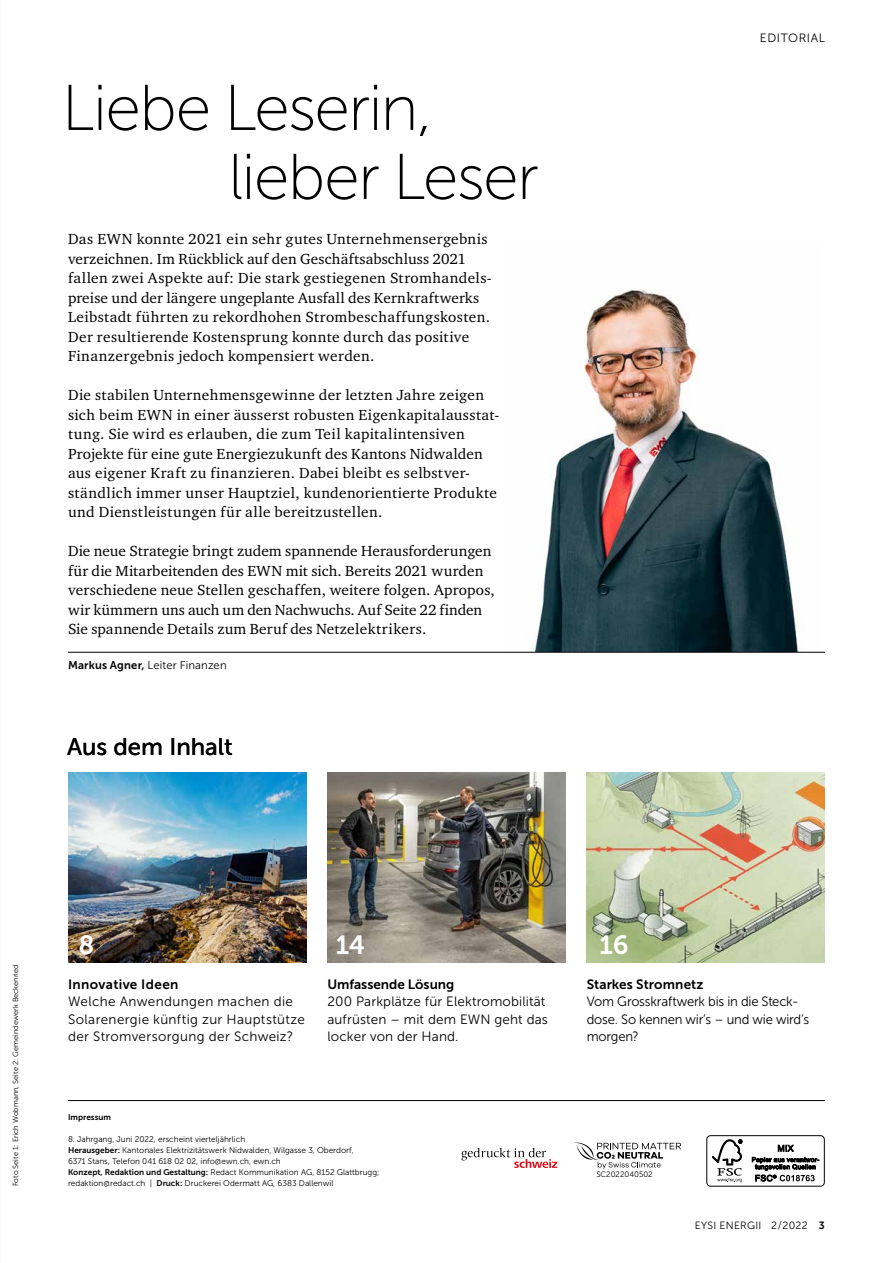
<style>
.page{position:relative;width:893px;height:1263px;background:#fff}
.page>*{position:absolute;margin:0;border:0;box-sizing:border-box;transform-origin:0 0}
.t1{font:64.5px/69px "Museo Sans 100";letter-spacing:-.025em;color:#000}
.t2{font:26.25px "Museo Sans 700";color:#fff}
.t3{font:24px "Museo Sans 500";color:#000}
.t4{font:15px/19.5px "Charter ITC Std";letter-spacing:.015em;color:#000}
.t5{font:13.5px/17.2px "Museo Sans 300";letter-spacing:.01em;color:#000}
.t6{font:13.5px/17.2px "Museo Sans 300";letter-spacing:-.015em;color:#000}
.t7{font:13.5px "Museo Sans 700";letter-spacing:.005em;color:#000}
.t8{font:13.5px "Museo Sans 700";letter-spacing:.03em;color:#000}
.t9{font:12px "Museo Sans 300";letter-spacing:.05em;color:#000}
.t10{font:11.25px "Museo Sans 300";letter-spacing:.01em;color:#000}
.t11{font:10.5px "Museo Sans 300";letter-spacing:.025em;color:#000}
.t12{font:8.25px/11.1px "Museo Sans 300";color:#000}
.t13{font:8.25px "Museo Sans 700";color:#000}
.t14{font:7.8px "Museo Sans 300";color:#000}
.t15{font:7.5px "Museo Sans 300";color:#000}
.s1{font-family:"Museo Sans 700"}
</style>
<div class="page">
<img style="left:506px;top:289px;width:315px;height:363px">
<img style="left:0;top:0;width:1px;height:1263px">
<img style="left:327px;top:772px;width:239px;height:190px">
<hr style="left:68px;top:652px;width:757px;height:1px;background:#000">
<img style="left:68px;top:772px;width:238px;height:190px">
<hr style="left:68px;top:1100px;width:757px;height:1px;background:#000">
<svg style="left:461px;top:1148px;width:96px;height:20px"></svg>
<div style="left:706px;top:1135px;width:119px;height:51px;border:1px solid #000;border-radius:4px"></div>
<svg style="left:712px;top:1139px;width:30px;height:43px"></svg>
<svg style="left:752px;top:1144px;width:67px;height:37px"></svg>
<svg style="left:574px;top:1142px;width:107px;height:27px"></svg>
<img style="left:587px;top:772px;width:238px;height:190px">
<h1 class="t1" style="left:229px;top:74px;width:312px;text-indent:-167px">Liebe Leserin, lieber Leser</h1>
<p class="t4" style="left:68px;top:229px;width:425px">Das EWN konnte 2021 ein sehr gutes Unternehmensergebnis verzeichnen. Im Rückblick auf den Geschäftsabschluss 2021 fallen zwei Aspekte auf: Die stark gestiegenen Stromhandels&shy;preise und der längere ungeplante Ausfall des Kernkraftwerks Leibstadt führten zu rekordhohen Strombeschaffungskosten.<br>Der resultierende Kostensprung konnte durch das positive Finanzergebnis jedoch kompensiert werden.</p>
<p class="t4" style="left:68px;top:385px;width:433px">Die stabilen Unternehmensgewinne der letzten Jahre zeigen sich beim EWN in einer äusserst robusten Eigenkapitalausstat&shy;tung. Sie wird es erlauben, die zum Teil kapitalintensiven Projekte für eine gute Energiezukunft des Kantons Nidwalden aus eigener Kraft zu finanzieren. Dabei bleibt es selbstver&shy;ständlich immer unser Hauptziel, kundenorientierte Produkte und Dienstleistungen für alle bereitzustellen.</p>
<p class="t4" style="left:68px;top:541px;width:428px">Die neue Strategie bringt zudem spannende Herausforderungen für die Mitarbeitenden des EWN mit sich. Bereits 2021 wurden verschiedene neue Stellen geschaffen, weitere folgen. Apropos, wir kümmern uns auch um den Nachwuchs. Auf Seite 22 finden Sie spannende Details zum Beruf des Netzelektrikers.</p>
<p class="t10" style="left:68px;top:659px;width:160px"><span class="s1">Markus Agner,</span> Leiter Finanzen</p>
<h3 class="t3" style="left:67px;top:734px;width:167px">Aus dem Inhalt</h3>
<p class="t9" style="left:760px;top:32px;width:67px">EDITORIAL</p>
<p class="t15" style="left:11px;top:1186px;width:224px;rotate:-90deg">Foto Seite 1: Erich Wobmann, Seite 2: Gemeindewerk Beckenried</p>
<h2 class="t2" style="left:78px;top:930px;width:18px">8</h2>
<h2 class="t2" style="left:336px;top:930px;width:31px">14</h2>
<p class="t8" style="left:68px;top:977px;width:112px">Innovative Ideen</p>
<p class="t5" style="left:68px;top:993px;width:238px">Welche Anwendungen machen die<br>Solarenergie künftig zur Hauptstütze der Stromversorgung der Schweiz?</p>
<p class="t7" style="left:327px;top:977px;width:128px">Umfassende Lösung</p>
<p class="t5" style="left:327px;top:993px;width:222px">200 Parkplätze für Elektromobilität aufrüsten – mit dem EWN geht das locker von der Hand.</p>
<p class="t13" style="left:68px;top:1112px;width:44px">Impressum</p>
<p class="t12" style="left:68px;top:1134px;width:313px">8. Jahrgang, Juni 2022, erscheint vierteljährlich<br><span class="s1">Herausgeber:</span> Kantonales Elektrizitätswerk Nidwalden, Wilgasse 3, Oberdorf,<br>6371 Stans, Telefon 041 618 02 02, info@ewn.ch, ewn.ch<br><span class="s1">Konzept, Redaktion und Gestaltung:</span> Redact Kommunikation AG, 8152 Glattbrugg; redaktion@redact.ch | <span class="s1">Druck:</span> Druckerei Odermatt AG, 6383 Dallenwil</p>
<h2 class="t2" style="left:599px;top:930px;width:31px">16</h2>
<p class="t7" style="left:587px;top:977px;width:118px">Starkes Stromnetz</p>
<p class="t6" style="left:587px;top:993px;width:224px">Vom Grosskraftwerk bis in die Steck&shy;dose. So kennen wir’s – und wie wird’s morgen?</p>
<p class="t14" style="left:596px;top:1170px;width:58px">SC2022040502</p>
<p class="t11" style="left:695px;top:1220px;width:132px">EYSI ENERGII 2/ 2022 <span class="s1">3</span></p>
</div>
